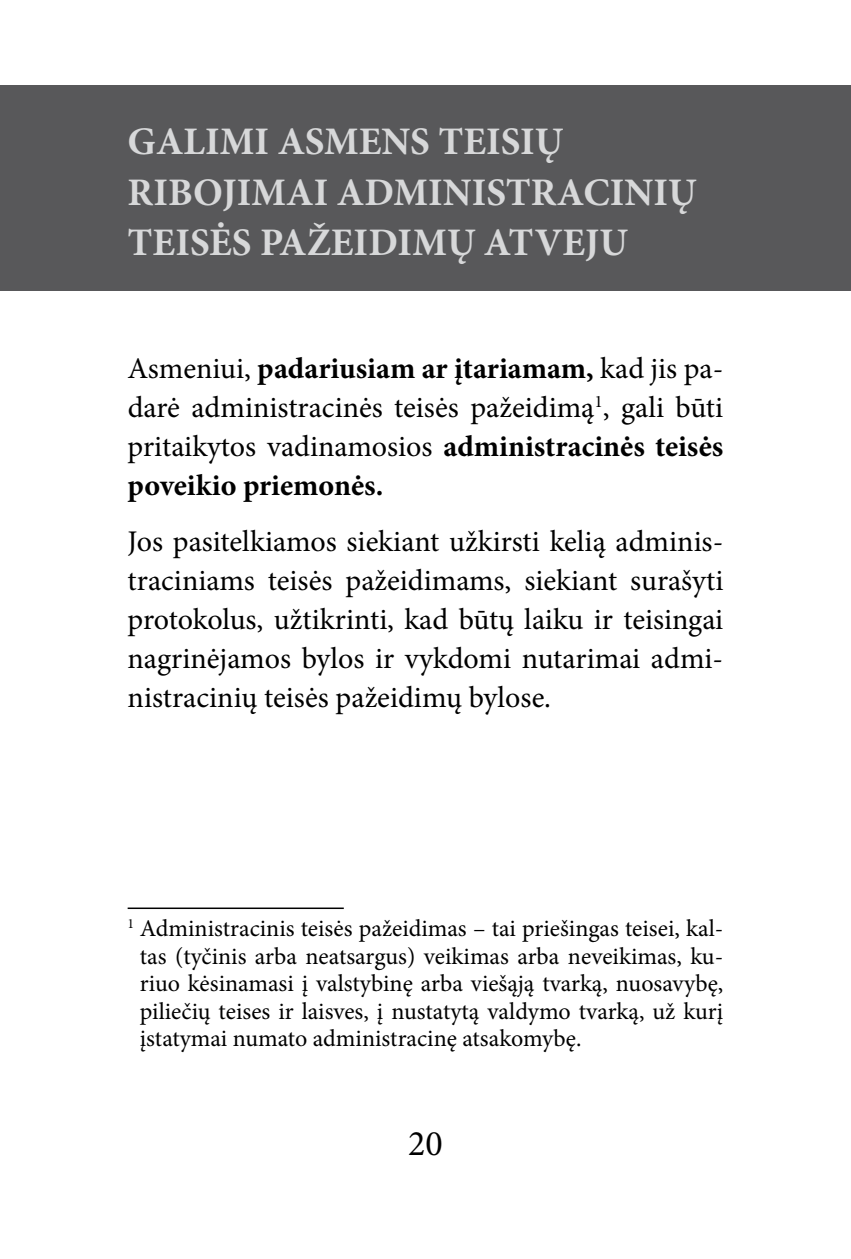
<style>
.page{position:relative;width:851px;height:1259px;background:#fff}
.page>*{position:absolute;margin:0;border:0;box-sizing:border-box;transform-origin:0 0}
.t1{font:700 39px/50.7px "Minion Pro";color:#d7d8d9}
.t2{font:36px "Minion Pro";color:#000}
.t3{font:30px/39px "Minion Pro";color:#000;text-align:justify}
.t4{font:24px/27.6px "Minion Pro";color:#000;text-align:justify}
.s1{font-weight:700}
</style>
<div class="page">
<div style="left:0;top:85px;width:850px;height:206px;background:#58585a"></div>
<hr style="left:128px;top:907px;width:216px;height:2px;background:#000">
<h1 class="t1" style="left:128px;top:115px;width:437px">GALIMI ASMENS TEISIŲ<br>RIBOJIMAI ADMINIS</h1>
<h1 class="t1" style="left:128px;top:166px;width:570px;text-indent:378px">TRACINIŲ<br>TEISĖS PAŽEIDIMŲ ATVEJU</h1>
<p class="t3" style="left:128px;top:349px;width:597px">Asmeniui, <span class="s1">padariusiam ar įtariamam,</span> kad jis pa&shy;darė administracinės teisės pažeidimą<sup>1</sup>, gali būti pritaikytos vadinamosios <span class="s1">administracinės teisės poveikio priemonės.</span></p>
<p class="t3" style="left:128px;top:522px;width:597px">Jos pasitelkiamos siekiant užkirsti kelią adminis&shy;traciniams teisės pažeidimams, siekiant surašyti protokolus, užtikrinti, kad būtų laiku ir teisingai nagrinėjamos bylos ir vykdomi nutarimai admi&shy;nistracinių teisės pažeidimų bylose.</p>
<p class="t4" style="left:140px;top:914px;width:585px;text-indent:-12px"><sup>1</sup> Administracinis teisės pažeidimas – tai priešingas teisei, kal&shy;tas (tyčinis arba neatsargus) veikimas arba neveikimas, ku&shy;riuo kėsinamasi į valstybinę arba viešąją tvarką, nuosavybę, piliečių teises ir laisves, į nustatytą valdymo tvarką, už kurį įstatymai numato administracinę atsakomybę.</p>
<p class="t2" style="left:408px;top:1119px;width:36px">20</p>
</div>
